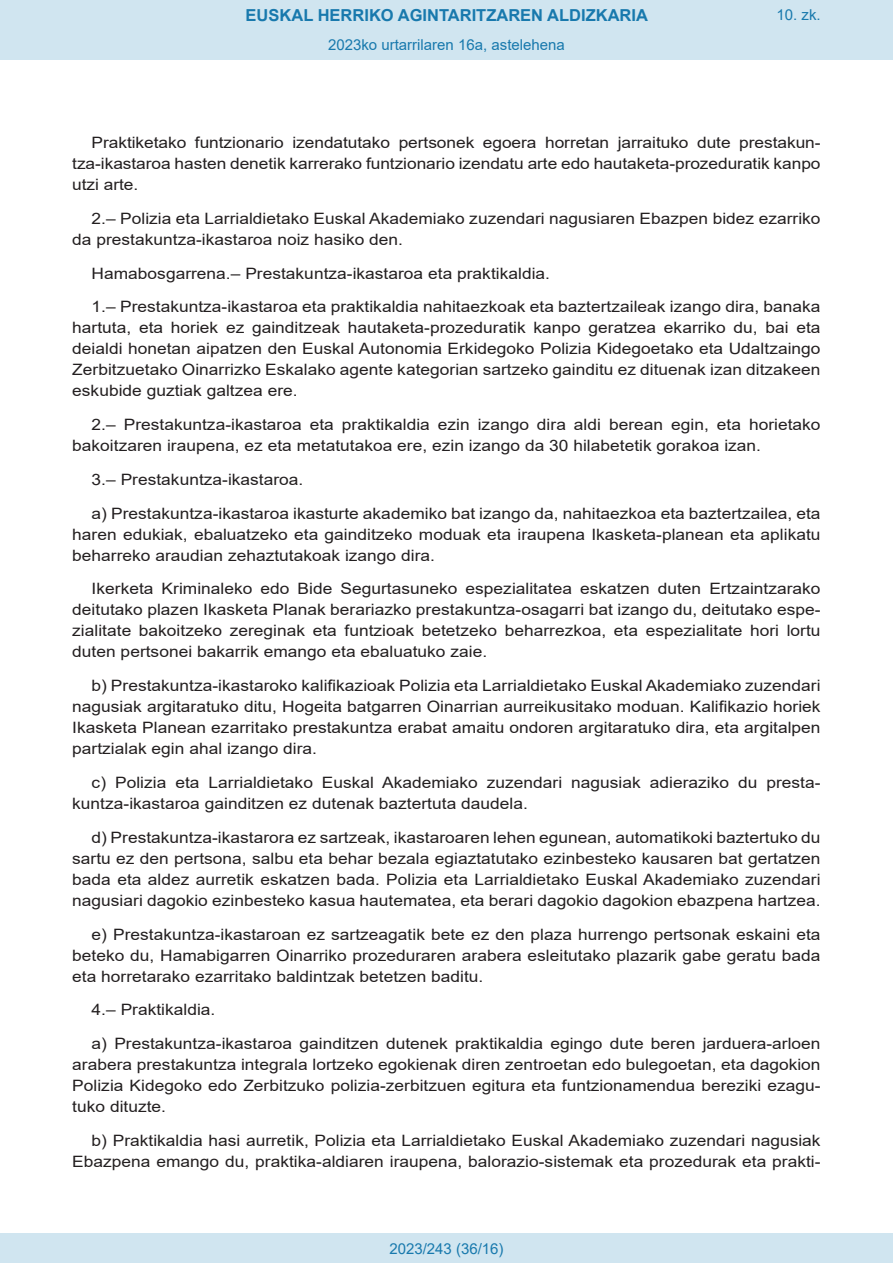
<style>
.page{position:relative;width:893px;height:1263px;background:#fff}
.page>*{position:absolute;margin:0;border:0;box-sizing:border-box;transform-origin:0 0}
.t1{font:700 16.5px "Arial";color:#1879ad}
.BOPVDetalle{font:15.6px/21px "Arial";color:#231f20;text-align:justify;scale:1.11 1}
.Paginacion_Centro{font:15px "Arial";color:#1879ad}
</style>
<div class="page">
<div style="left:0;top:0;width:893px;height:60px;background:#d0e5f0"></div>
<div style="left:0;top:1233px;width:893px;height:30px;background:#d0e5f0"></div>
<p class="t1" style="left:246px;top:3px;width:404px">EUSKAL HERRIKO AGINTARITZAREN ALDIZKARIA</p>
<p class="Paginacion_Centro" style="left:328px;top:35px;width:238px">2023ko urtarrilaren 16a, astelehena</p>
<p class="Paginacion_Centro" style="left:776px;top:5px;width:46px">10. zk.</p>
<p class="BOPVDetalle" style="left:72px;top:132px;width:676px;text-indent:19px">Praktiketako funtzionario izendatutako pertsonek egoera horretan jarraituko dute prestakun&shy;tza-ikastaroa hasten denetik karrerako funtzionario izendatu arte edo hautaketa-prozeduratik kanpo utzi arte.</p>
<p class="BOPVDetalle" style="left:72px;top:208px;width:676px;text-indent:19px">2.– Polizia eta Larrialdietako Euskal Akademiako zuzendari nagusiaren Ebazpen bidez ezarriko da prestakuntza-ikastaroa noiz hasiko den.</p>
<p class="BOPVDetalle" style="left:92px;top:263px;width:414px">Hamabosgarrena.– Prestakuntza-ikastaroa eta praktikaldia.</p>
<p class="BOPVDetalle" style="left:72px;top:296px;width:676px;text-indent:19px">1.– Prestakuntza-ikastaroa eta praktikaldia nahitaezkoak eta baztertzaileak izango dira, banaka hartuta, eta horiek ez gainditzeak hautaketa-prozeduratik kanpo geratzea ekarriko du, bai eta deialdi honetan aipatzen den Euskal Autonomia Erkidegoko Polizia Kidegoetako eta Udaltzaingo Zerbitzuetako Oinarrizko Eskalako agente kategorian sartzeko gainditu ez dituenak izan ditzakeen eskubide guztiak galtzea ere.</p>
<p class="BOPVDetalle" style="left:72px;top:414px;width:676px;text-indent:19px">2.– Prestakuntza-ikastaroa eta praktikaldia ezin izango dira aldi berean egin, eta horietako bakoitzaren iraupena, ez eta metatutakoa ere, ezin izango da 30 hilabetetik gorakoa izan.</p>
<p class="BOPVDetalle" style="left:92px;top:469px;width:192px">3.– Prestakuntza-ikastaroa.</p>
<p class="BOPVDetalle" style="left:72px;top:503px;width:676px;text-indent:19px">a) Prestakuntza-ikastaroa ikasturte akademiko bat izango da, nahitaezkoa eta baztertzailea, eta haren edukiak, ebaluatzeko eta gainditzeko moduak eta iraupena Ikasketa-planean eta aplikatu beharreko araudian zehaztutakoak izango dira.</p>
<p class="BOPVDetalle" style="left:72px;top:578px;width:676px;text-indent:19px">Ikerketa Kriminaleko edo Bide Segurtasuneko espezialitatea eskatzen duten Ertzaintzarako deitutako plazen Ikasketa Planak berariazko prestakuntza-osagarri bat izango du, deitutako espe&shy;zialitate bakoitzeko zereginak eta funtzioak betetzeko beharrezkoa, eta espezialitate hori lortu duten pertsonei bakarrik emango eta ebaluatuko zaie.</p>
<p class="BOPVDetalle" style="left:72px;top:675px;width:676px;text-indent:19px">b) Prestakuntza-ikastaroko kalifikazioak Polizia eta Larrialdietako Euskal Akademiako zuzendari nagusiak argitaratuko ditu, Hogeita batgarren Oinarrian aurreikusitako moduan. Kalifikazio horiek Ikasketa Planean ezarritako prestakuntza erabat amaitu ondoren argitaratuko dira, eta argitalpen partzialak egin ahal izango dira.</p>
<p class="BOPVDetalle" style="left:72px;top:772px;width:676px;text-indent:19px">c) Polizia eta Larrialdietako Euskal Akademiako zuzendari nagusiak adieraziko du presta&shy;kuntza-ikastaroa gainditzen ez dutenak baztertuta daudela.</p>
<p class="BOPVDetalle" style="left:72px;top:827px;width:676px;text-indent:19px">d) Prestakuntza-ikastarora ez sartzeak, ikastaroaren lehen egunean, automatikoki baztertuko du sartu ez den pertsona, salbu eta behar bezala egiaztatutako ezinbesteko kausaren bat gertatzen bada eta aldez aurretik eskatzen bada. Polizia eta Larrialdietako Euskal Akademiako zuzendari nagusiari dagokio ezinbesteko kasua hautematea, eta berari dagokio dagokion ebazpena hartzea.</p>
<p class="BOPVDetalle" style="left:72px;top:923px;width:676px;text-indent:19px">e) Prestakuntza-ikastaroan ez sartzeagatik bete ez den plaza hurrengo pertsonak eskaini eta beteko du, Hamabigarren Oinarriko prozeduraren arabera esleitutako plazarik gabe geratu bada eta horretarako ezarritako baldintzak betetzen baditu.</p>
<p class="BOPVDetalle" style="left:92px;top:999px;width:113px">4.– Praktikaldia.</p>
<p class="BOPVDetalle" style="left:72px;top:1033px;width:676px;text-indent:19px">a) Prestakuntza-ikastaroa gainditzen dutenek praktikaldia egingo dute beren jarduera-arloen arabera prestakuntza integrala lortzeko egokienak diren zentroetan edo bulegoetan, eta dagokion Polizia Kidegoko edo Zerbitzuko polizia-zerbitzuen egitura eta funtzionamendua bereziki ezagu&shy;tuko dituzte.</p>
<p class="BOPVDetalle" style="left:72px;top:1130px;width:676px;text-align:right">b) Praktikaldia hasi aurretik, Polizia eta Larrialdietako Euskal Akademiako zuzendari nagusiak<br>Ebazpena emango du, praktika-aldiaren iraupena, balorazio-sistemak eta prozedurak eta prakti-</p>
<p class="Paginacion_Centro" style="left:389px;top:1238px;width:116px">2023/243 (36/16)</p>
</div>
